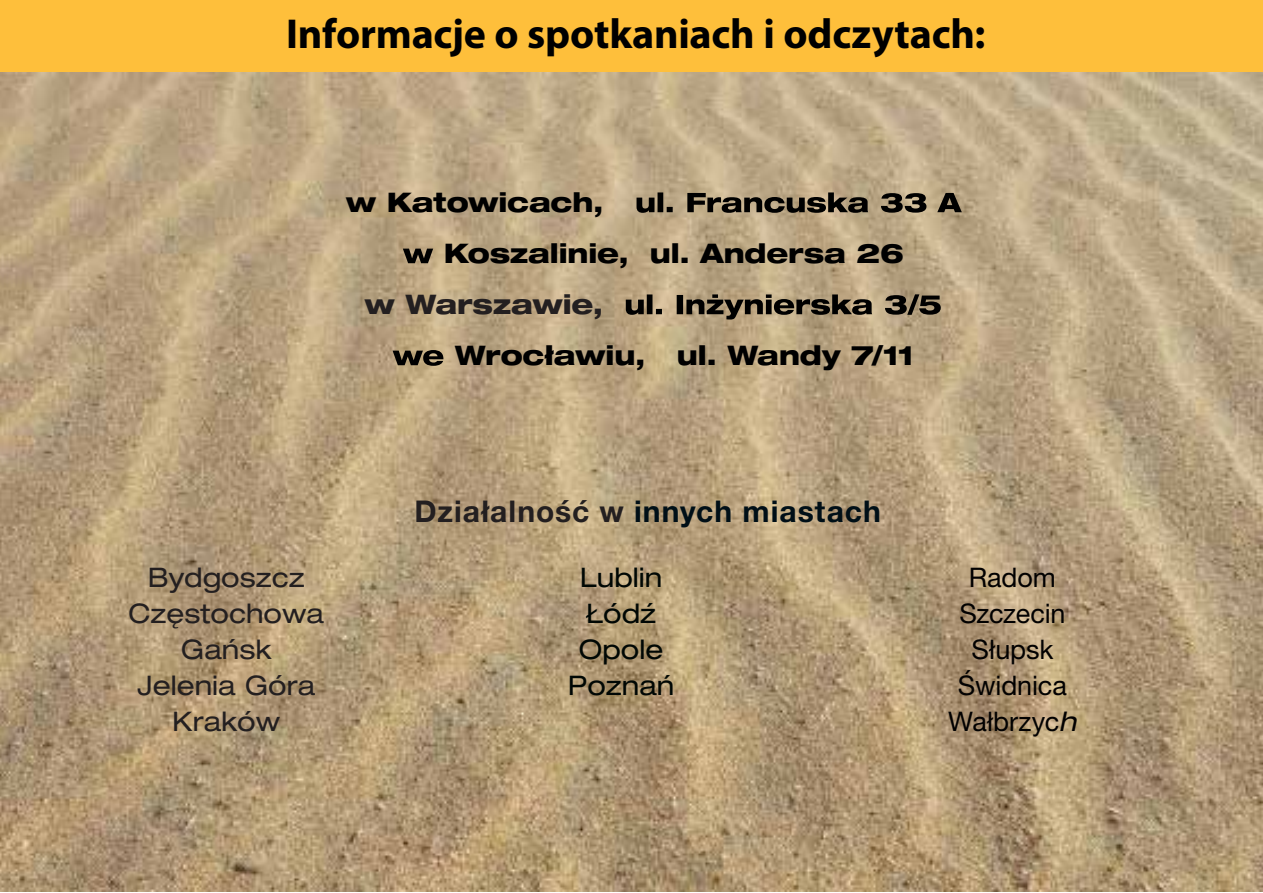
<style>
.page{position:relative;width:1263px;height:893px;background:#fff}
.page>*{position:absolute;margin:0;border:0;box-sizing:border-box;transform-origin:0 0}
.t1{font:700 42px "Myriad Pro";letter-spacing:-.005em;color:#000}
.t2{font:700 30px "Helvetica Neue LT Pro";letter-spacing:.035em;color:#000f17}
.t3{font:800 expanded 27px/51px "Helvetica Neue LT Pro";letter-spacing:-.005em;color:#000;text-align:center}
.t4{font:expanded 27px/36px "Helvetica Neue LT Pro";color:#231f20;text-align:center}
.t5{font:27px/36px "Helvetica Neue LT Pro";letter-spacing:-.005em;color:#020101;text-align:center}
.t6{font:expanded 27px/36px "Helvetica Neue LT Pro";color:#000704;text-align:center}
.s1{color:#fff}
.s2{color:#231f20}
.s3{font-style:italic;font-stretch:expanded}
</style>
<div class="page">
<div style="left:0;top:0;width:1263px;height:72px;background:#febf3b"></div>
<img style="left:0;top:72px;width:1263px;height:819px">
<h1 class="t1" style="left:286px;top:6px;width:701px">Informacje o spotkaniach i odczytach:</h1>
<p class="t3" style="left:346px;top:176px;width:617px">w Katowicach, <span class="s1">ul. Francuska 33 A w</span> Koszalinie, ul. Andersa 26<br><span class="s2">w Warszawie,</span> <span class="s1">ul. Inżynierska 3/5 we</span> Wrocławiu, ul. Wandy 7/11</p>
<p class="t2" style="left:414px;top:492px;width:468px"><span class="s2">Działalność w</span> innych miastach</p>
<p class="t4" style="left:128px;top:559px;width:197px">Bydgoszcz<br>Częstochowa<br>Gańsk<br>Jelenia Góra<br>Kraków</p>
<p class="t6" style="left:568px;top:559px;width:108px">Lublin<br>Łódź<br>Opole<br>Poznań</p>
<p class="t5" style="left:948px;top:559px;width:130px">Radom<br>Szczecin<br>Słupsk<br>Świdnica<br>Wałbrzyc<span class="s3">h</span></p>
</div>
